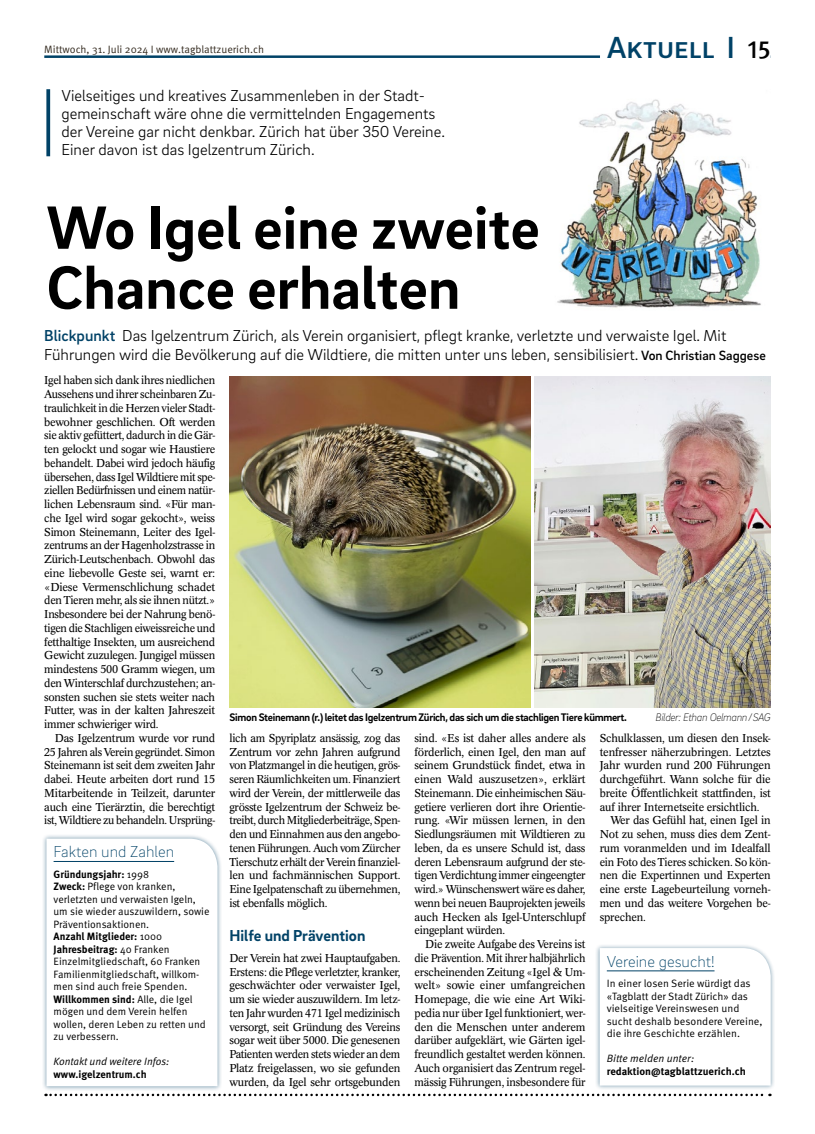
<style>
.page{position:relative;width:815px;height:1134px;background:#fff}
.page>*{position:absolute;margin:0;border:0;box-sizing:border-box;transform-origin:0 0}
.t1{font:700 62.5px/60px "Brix Sans";color:#000}
.t2{font:500 31.25px "Brix Sans";color:#004267}
.t3{font:300 16.25px/18.1px "Brix Sans";color:#000}
.t4{font:200 16.25px "Brix Sans";color:#004267}
.t5{font:700 16.25px "Brix Sans";color:#004267}
.t6{font:11.25px/13.8px "Concorde Pro";letter-spacing:-.02em;color:#000;text-align:justify}
.t7{font:700 11.25px "Brix Sans";letter-spacing:-.025em;color:#000}
.t8{font:italic 200 11.25px "Brix Sans";letter-spacing:-.025em;color:#000}
.t9{font:10.62px/12.5px "Meta Pro Norm";color:#000}
.t10{font:700 10.62px/12.5px "Meta Pro";color:#000}
.t11{font:10.62px "Meta Pro Norm";color:#332a1f}
.t12{font:10.62px "Meta Pro Norm Ita";color:#000}
.s1{font-family:"Meta Pro";font-size:25px;color:#000}
.s2{font-weight:500;color:#004267}
.s3{font-weight:500;font-size:13.75px}
.s4{font-family:"Meta Pro Norm";font-weight:400}
.s5{font-family:"Meta Pro";font-weight:700}
</style>
<div class="page">
<hr style="left:44px;top:55px;width:727px;height:3px;background:#004267">
<hr style="left:600px;top:54px;width:171px;height:4px;background:#fff">
<svg style="left:46px;top:1094px;width:724px;height:2px"></svg>
<svg style="left:46px;top:89px;width:4px;height:67px"></svg>
<img style="left:229px;top:377px;width:302px;height:330px">
<img style="left:557px;top:99px;width:204px;height:209px">
<div style="left:42px;top:834px;width:180px;height:257px;background:#004267;opacity:.5"></div>
<svg style="left:47px;top:839px;width:170px;height:247px"></svg>
<hr style="left:54px;top:861px;width:120px;height:1px;background:#004267">
<img style="left:535px;top:377px;width:236px;height:330px">
<div style="left:595px;top:943px;width:181px;height:147px;background:#004267;opacity:.5"></div>
<svg style="left:600px;top:948px;width:171px;height:137px"></svg>
<hr style="left:607px;top:970px;width:107px;height:1px;background:#004267">
<p class="t11" style="left:44px;top:41px;width:221px">Mittwoch, 31. Juli 2024 I www.tagblattzuerich.ch</p>
<h2 class="t2" style="left:607px;top:27px;width:165px">Aktuell I <span class="s1">15</span></h2>
<h3 class="t3" style="left:62px;top:86px;width:385px">Vielseitiges und kreatives Zusammenleben in der Stadt&shy;gemeinschaft wäre ohne die vermittelnden Engagements der Vereine gar nicht denkbar. Zürich hat über 350 Vereine.<br>Einer davon ist das Igelzentrum Zürich.</h3>
<h1 class="t1" style="left:47px;top:195px;width:495px">Wo Igel eine zweite<br>Chance erhalten</h1>
<h3 class="t3" style="left:44px;top:326px;width:723px"><span class="s2">Blickpunkt</span> Das Igelzentrum Zürich, als Verein organisiert, pflegt kranke, verletzte und verwaiste Igel. Mit<br>Führungen wird die Bevölkerung auf die Wildtiere, die mitten unter uns leben, sensibilisiert. <span class="s3">Von Christian Saggese</span></h3>
<p class="t6" style="left:44px;top:373px;width:173px">Igel haben sich dank ihres niedlichen Aussehens und ihrer scheinbaren Zu&shy;traulichkeit in die Herzen vieler Stadt&shy;bewohner geschlichen. Oft werden sie aktiv gefüttert, dadurch in die Gär&shy;ten gelockt und sogar wie Haustiere behandelt. Dabei wird jedoch häufig übersehen, dass Igel Wildtiere mit spe&shy;ziellen Bedürfnissen und einem natür&shy;lichen Lebensraum sind. «Für man&shy;che Igel wird sogar gekocht», weiss Simon Steinemann, Leiter des Igel&shy;zentrums an der Hagenholzstrasse in Zürich-Leutschenbach. Obwohl das eine liebevolle Geste sei, warnt er: «Diese Vermenschlichung schadet den Tieren mehr, als sie ihnen nützt.» Insbesondere bei der Nahrung benö&shy;tigen die Stachligen eiweissreiche und fetthaltige Insekten, um ausreichend Gewicht zuzulegen. Jungigel müssen mindestens 500 Gramm wiegen, um den Winterschlaf durchzustehen; an&shy;sonsten suchen sie stets weiter nach Futter, was in der kalten Jahreszeit immer schwieriger wird.</p>
<p class="t6" style="left:44px;top:731px;width:173px;text-indent:11px">Das Igelzentrum wurde vor rund 25 Jahren als Verein gegründet. Simon Steinemann ist seit dem zweiten Jahr dabei. Heute arbeiten dort rund 15<br>Mitarbeitende in Teilzeit, darunter auch eine Tierärztin, die berechtigt ist, Wildtiere zu behandeln. Ursprüng-</p>
<p class="t6" style="left:229px;top:731px;width:173px">lich am Spyriplatz ansässig, zog das Zentrum vor zehn Jahren aufgrund von Platzmangel in die heutigen, grös&shy;seren Räumlichkeiten um. Finanziert wird der Verein, der mittlerweile das grösste Igelzentrum der Schweiz be&shy;treibt, durch Mitgliederbeiträge, Spen&shy;den und Einnahmen aus den angebo&shy;tenen Führungen. Auch vom Zürcher Tierschutz erhält der Verein finanziel&shy;len und fachmännischen Support.<br>Eine Igelpatenschaft zu übernehmen, ist ebenfalls möglich.</p>
<h3 class="t5" style="left:229px;top:925px;width:137px">Hilfe und Prävention</h3>
<p class="t6" style="left:229px;top:951px;width:173px">Der Verein hat zwei Hauptaufgaben.<br>Erstens: die Pflege verletzter, kranker, geschwächter oder verwaister Igel, um sie wieder auszuwildern. Im letz&shy;ten Jahr wurden 471 Igel medizinisch versorgt, seit Gründung des Vereins sogar weit über 5000. Die genesenen Patienten werden stets wieder an dem Platz freigelassen, wo sie gefunden wurden, da Igel sehr ortsgebunden</p>
<p class="t7" style="left:230px;top:710px;width:399px">Simon Steinemann (r.) leitet das Igelzentrum Zürich, das sich um die stachligen Tiere kümmert.</p>
<p class="t8" style="left:656px;top:710px;width:117px">Bilder: Ethan Oelmann/SAG</p>
<p class="t6" style="left:415px;top:731px;width:173px">sind. «Es ist daher alles andere als förderlich, einen Igel, den man auf seinem Grundstück findet, etwa in einen Wald auszusetzen», erklärt Steinemann. Die einheimischen Säu&shy;getiere verlieren dort ihre Orientie&shy;rung. «Wir müssen lernen, in den Siedlungsräumen mit Wildtieren zu leben, da es unsere Schuld ist, dass deren Lebensraum aufgrund der ste&shy;tigen Verdichtung immer eingeengter wird.» Wünschenswert wäre es daher, wenn bei neuen Bauprojekten jeweils auch Hecken als Igel-Unterschlupf eingeplant würden.</p>
<p class="t6" style="left:415px;top:937px;width:173px;text-indent:11px">Die zweite Aufgabe des Vereins ist die Prävention. Mit ihrer halbjährlich erscheinenden Zeitung «Igel &amp; Um&shy;welt» sowie einer umfangreichen Homepage, die wie eine Art Wiki&shy;pedia nur über Igel funktioniert, wer&shy;den die Menschen unter anderem darüber aufgeklärt, wie Gärten igel&shy;freundlich gestaltet werden können.<br>Auch organisiert das Zentrum regel&shy;mässig Führungen, insbesondere für</p>
<p class="t6" style="left:600px;top:731px;width:173px">Schulklassen, um diesen den Insek&shy;tenfresser näherzubringen. Letztes Jahr wurden rund 200 Führungen durchgeführt. Wann solche für die breite Öffentlichkeit stattfinden, ist auf ihrer Internetseite ersichtlich.</p>
<p class="t6" style="left:600px;top:813px;width:173px;text-indent:11px">Wer das Gefühl hat, einen Igel in Not zu sehen, muss dies dem Zent&shy;rum voranmelden und im Idealfall ein Foto des Tieres schicken. So kön&shy;nen die Expertinnen und Experten eine erste Lagebeurteilung vorneh&shy;men und das weitere Vorgehen be&shy;sprechen.</p>
<h3 class="t4" style="left:54px;top:841px;width:122px">Fakten und Zahlen</h3>
<p class="t10" style="left:54px;top:867px;width:97px">Gründungsjahr: <span class="s4">1998</span></p>
<p class="t9" style="left:54px;top:880px;width:157px"><span class="s5">Zweck:</span> Pflege von kranken, verletzten und verwaisten Igeln, um sie wieder auszuwildern, sowie<br>Präventionsaktionen.</p>
<p class="t10" style="left:54px;top:930px;width:117px">Anzahl Mitglieder: <span class="s4">1000<br></span>Jahresbeitrag: <span class="s4">40 Franken</span></p>
<p class="t9" style="left:54px;top:955px;width:148px;text-align:justify">Einzelmitgliedschaft, 60 Franken Familienmitgliedschaft, willkom&shy;men sind auch freie Spenden.</p>
<p class="t10" style="left:54px;top:992px;width:141px">Willkommen sind: <span class="s4">Alle, die Igel</span></p>
<p class="t9" style="left:54px;top:1005px;width:154px">mögen und dem Verein helfen wollen, deren Leben zu retten und zu verbessern.</p>
<p class="t12" style="left:54px;top:1054px;width:117px">Kontakt und weitere Infos:</p>
<p class="t10" style="left:54px;top:1067px;width:95px">www.igelzentrum.ch</p>
<h3 class="t4" style="left:607px;top:951px;width:109px">Vereine gesucht!</h3>
<p class="t9" style="left:607px;top:977px;width:157px">In einer losen Serie würdigt das «Tagblatt der Stadt Zürich» das vielseitige Vereinswesen und sucht deshalb besondere Vereine, die ihre Geschichte erzählen.</p>
<p class="t12" style="left:607px;top:1050px;width:89px">Bitte melden unter:</p>
<p class="t10" style="left:607px;top:1064px;width:141px">redaktion@tagblattzuerich.ch</p>
</div>
